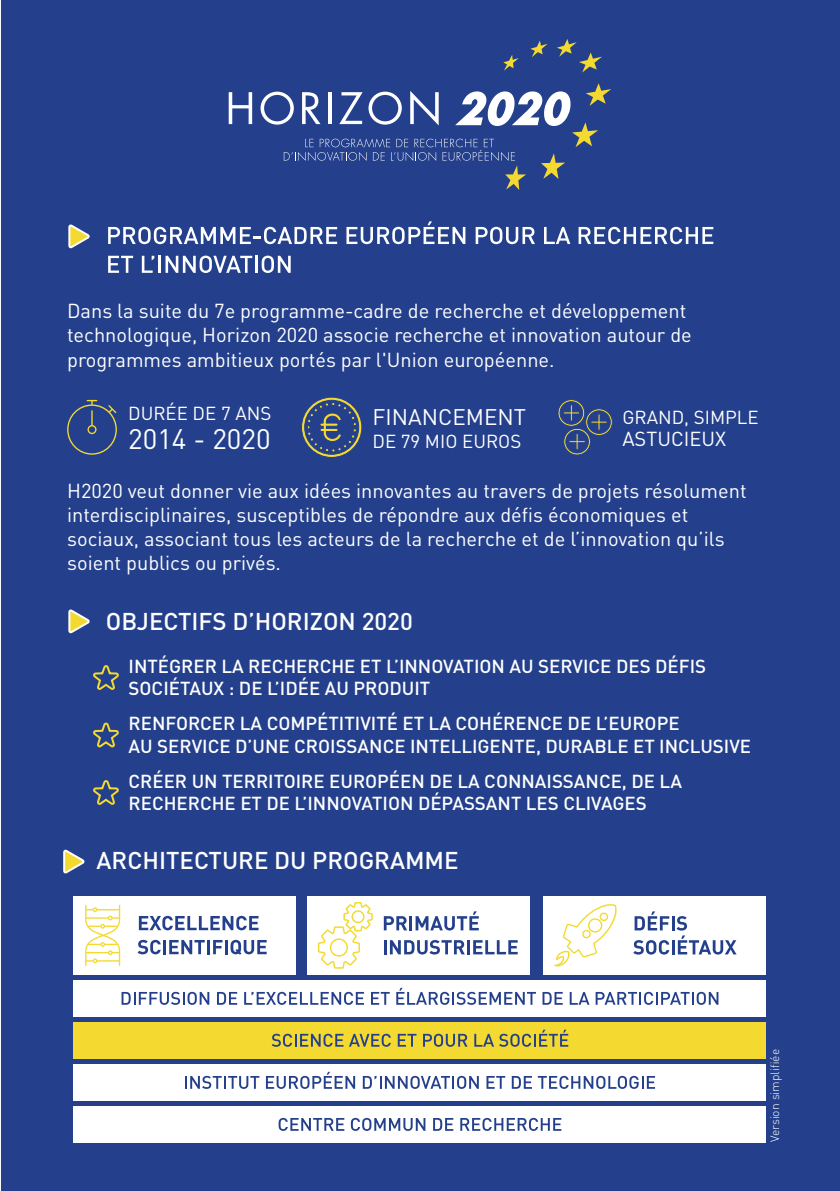
<style>
.page{position:relative;width:840px;height:1191px;background:#fff}
.page>*{position:absolute;margin:0;border:0;box-sizing:border-box;transform-origin:0 0}
.t1{font:28px "DIN Pro";color:#fff}
.t2{font:500 24px "DIN Pro";color:#fff}
.t3{font:22.4px "DIN Pro";color:#fff}
.t4{font:20px/24px "DIN Pro";color:#fff}
.t5{font:500 18.6px/22.4px "DIN Pro";color:#fff}
.t6{font:18.6px "DIN Pro";color:#fff}
.t7{font:300 12px "DIN Pro";color:#fff}
</style>
<div class="page">
<div style="left:1px;top:0;width:838px;height:1190px;background:#24408c"></div>
<svg style="left:503px;top:55px;width:15px;height:16px"></svg>
<svg style="left:530px;top:41px;width:17px;height:16px"></svg>
<svg style="left:557px;top:39px;width:44px;height:34px"></svg>
<svg style="left:228px;top:92px;width:24px;height:32px"></svg>
<svg style="left:260px;top:83px;width:351px;height:107px"></svg>
<svg style="left:108px;top:227px;width:229px;height:17px"></svg>
<svg style="left:346px;top:221px;width:119px;height:23px"></svg>
<svg style="left:475px;top:227px;width:59px;height:17px"></svg>
<svg style="left:544px;top:227px;width:26px;height:17px"></svg>
<svg style="left:578px;top:227px;width:135px;height:17px"></svg>
<svg style="left:108px;top:256px;width:25px;height:17px"></svg>
<svg style="left:142px;top:256px;width:12px;height:17px"></svg>
<hr style="left:158px;top:256px;width:3px;height:17px;background:#fff">
<svg style="left:165px;top:256px;width:87px;height:17px"></svg>
<hr style="left:255px;top:256px;width:3px;height:17px;background:#fff">
<svg style="left:261px;top:256px;width:29px;height:17px"></svg>
<svg style="left:63px;top:850px;width:22px;height:24px"></svg>
<svg style="left:68px;top:225px;width:22px;height:24px"></svg>
<svg style="left:68px;top:610px;width:22px;height:24px"></svg>
<svg style="left:301px;top:397px;width:61px;height:61px"></svg>
<svg style="left:67px;top:400px;width:50px;height:55px"></svg>
<svg style="left:558px;top:399px;width:54px;height:56px"></svg>
<svg style="left:93px;top:665px;width:26px;height:25px"></svg>
<svg style="left:93px;top:722px;width:26px;height:26px"></svg>
<svg style="left:93px;top:780px;width:26px;height:25px"></svg>
<div style="left:73px;top:1106px;width:692px;height:36px;background:#fff"></div>
<svg style="left:278px;top:1117px;width:66px;height:14px"></svg>
<svg style="left:350px;top:1117px;width:75px;height:14px"></svg>
<svg style="left:433px;top:1118px;width:20px;height:12px"></svg>
<svg style="left:460px;top:1117px;width:101px;height:14px"></svg>
<div style="left:73px;top:980px;width:692px;height:36px;background:#fff"></div>
<svg style="left:121px;top:991px;width:88px;height:14px"></svg>
<svg style="left:217px;top:992px;width:20px;height:12px"></svg>
<svg style="left:244px;top:991px;width:120px;height:14px"></svg>
<svg style="left:371px;top:992px;width:18px;height:12px"></svg>
<svg style="left:396px;top:987px;width:139px;height:18px"></svg>
<svg style="left:542px;top:992px;width:20px;height:12px"></svg>
<svg style="left:569px;top:992px;width:20px;height:12px"></svg>
<svg style="left:595px;top:991px;width:123px;height:14px"></svg>
<div style="left:73px;top:1022px;width:692px;height:36px;background:#f4d930"></div>
<svg style="left:271px;top:1033px;width:72px;height:13px"></svg>
<svg style="left:349px;top:1033px;width:41px;height:13px"></svg>
<svg style="left:397px;top:1033px;width:19px;height:13px"></svg>
<svg style="left:423px;top:1033px;width:44px;height:13px"></svg>
<svg style="left:474px;top:1029px;width:94px;height:17px"></svg>
<div style="left:73px;top:1064px;width:692px;height:36px;background:#fff"></div>
<div style="left:73px;top:896px;width:222px;height:78px;background:#fff"></div>
<svg style="left:139px;top:916px;width:119px;height:14px"></svg>
<svg style="left:137px;top:940px;width:24px;height:14px"></svg>
<hr style="left:163px;top:940px;width:3px;height:14px;background:#24408c">
<svg style="left:169px;top:940px;width:36px;height:14px"></svg>
<hr style="left:207px;top:940px;width:3px;height:14px;background:#24408c">
<svg style="left:213px;top:940px;width:53px;height:14px"></svg>
<svg style="left:85px;top:904px;width:35px;height:62px"></svg>
<div style="left:307px;top:896px;width:222px;height:78px;background:#fff"></div>
<svg style="left:318px;top:902px;width:54px;height:66px"></svg>
<svg style="left:383px;top:916px;width:24px;height:14px"></svg>
<hr style="left:409px;top:916px;width:3px;height:14px;background:#24408c">
<svg style="left:415px;top:911px;width:63px;height:19px"></svg>
<hr style="left:383px;top:940px;width:3px;height:14px;background:#24408c">
<svg style="left:389px;top:940px;width:128px;height:14px"></svg>
<div style="left:543px;top:896px;width:222px;height:78px;background:#fff"></div>
<svg style="left:554px;top:904px;width:63px;height:63px"></svg>
<svg style="left:634px;top:911px;width:35px;height:19px"></svg>
<hr style="left:671px;top:916px;width:3px;height:14px;background:#24408c">
<svg style="left:633px;top:940px;width:36px;height:14px"></svg>
<hr style="left:671px;top:940px;width:3px;height:14px;background:#24408c">
<svg style="left:676px;top:916px;width:60px;height:38px"></svg>
<svg style="left:185px;top:1075px;width:74px;height:14px"></svg>
<svg style="left:266px;top:1071px;width:89px;height:18px"></svg>
<svg style="left:362px;top:1075px;width:116px;height:14px"></svg>
<svg style="left:486px;top:1076px;width:19px;height:12px"></svg>
<svg style="left:511px;top:1076px;width:20px;height:12px"></svg>
<svg style="left:537px;top:1075px;width:117px;height:14px"></svg>
<p class="t4" style="left:67px;top:298px;width:626px">Dans la suite du 7e programme-cadre de recherche et développement technologique, Horizon 2020 associe recherche et innovation autour de programmes ambitieux portés par l'Union européenne.</p>
<p class="t3" style="left:372px;top:402px;width:155px">FINANCEMENT</p>
<p class="t6" style="left:372px;top:428px;width:150px">DE 79 MIO EUROS</p>
<p class="t6" style="left:128px;top:400px;width:145px">DURÉE DE 7 ANS</p>
<h1 class="t1" style="left:128px;top:420px;width:144px">2014 - 2020</h1>
<p class="t6" style="left:622px;top:404px;width:138px">GRAND, SIMPLE</p>
<p class="t4" style="left:622px;top:426px;width:105px">ASTUCIEUX</p>
<p class="t4" style="left:67px;top:478px;width:680px">H2020 veut donner vie aux idées innovantes au travers de projets résolument interdisciplinaires, susceptibles de répondre aux défis économiques et sociaux, associant tous les acteurs de la recherche et de l’innovation qu’ils soient publics ou privés.</p>
<p class="t2" style="left:106px;top:605px;width:308px">OBJECTIFS D’HORIZON 2020</p>
<p class="t5" style="left:128px;top:654px;width:578px">INTÉGRER LA RECHERCHE ET L’INNOVATION AU SERVICE DES DÉFIS<br>SOCIÉTAUX : DE L’IDÉE AU PRODUIT</p>
<p class="t5" style="left:128px;top:711px;width:623px">RENFORCER LA COMPÉTITIVITÉ ET LA COHÉRENCE DE L’EUROPE<br>AU SERVICE D’UNE CROISSANCE INTELLIGENTE, DURABLE ET INCLUSIVE</p>
<p class="t5" style="left:128px;top:769px;width:554px">CRÉER UN TERRITOIRE EUROPÉEN DE LA CONNAISSANCE, DE LA<br>RECHERCHE ET DE L’INNOVATION DÉPASSANT LES CLIVAGES</p>
<p class="t2" style="left:96px;top:844px;width:363px">ARCHITECTURE DU PROGRAMME</p>
<p class="t7" style="left:766px;top:1142px;width:95px;rotate:-90deg">Version simplifiée</p>
</div>
